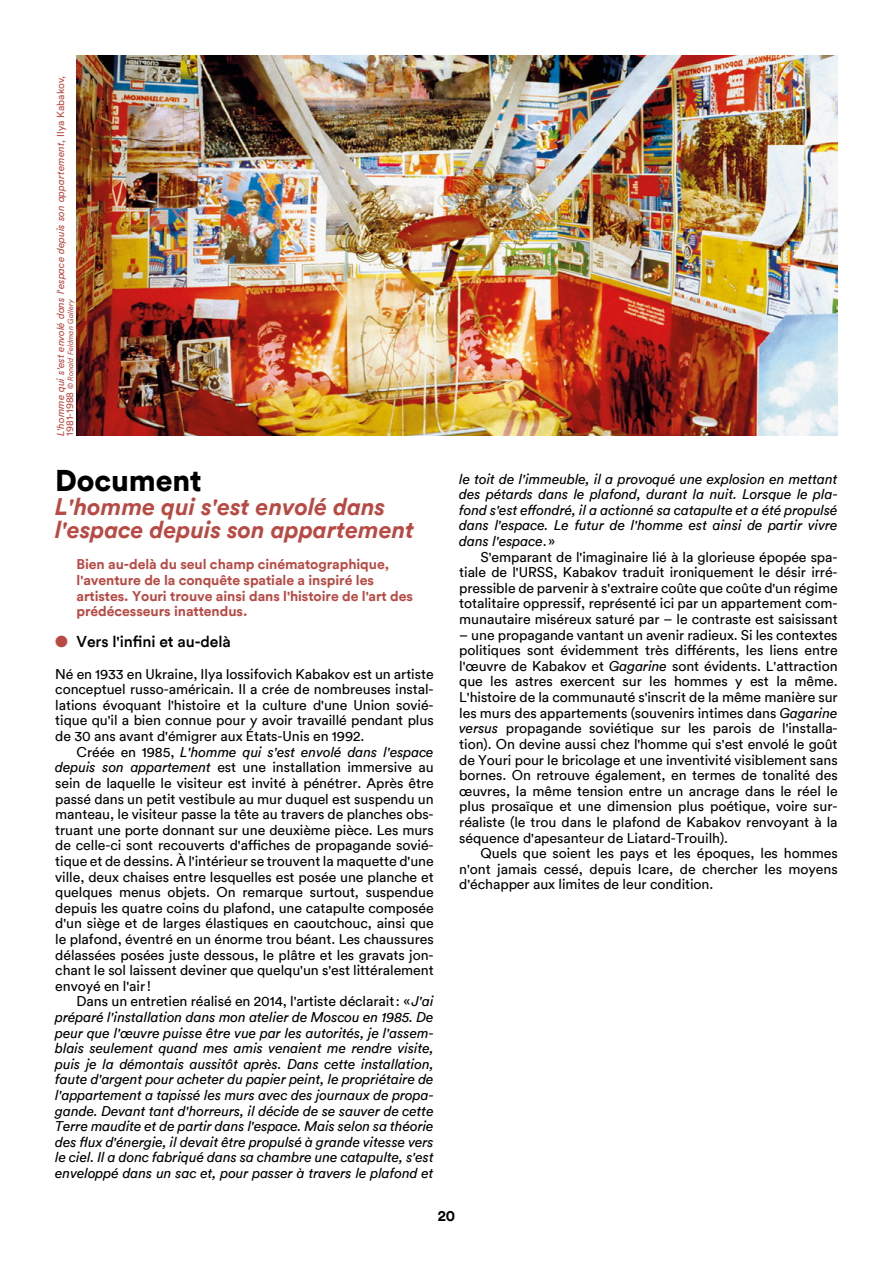
<style>
.page{position:relative;width:893px;height:1263px;background:#fff}
.page>*{position:absolute;margin:0;border:0;box-sizing:border-box;transform-origin:0 0}
.Titre_1{font:900 30px "Circular";letter-spacing:-.005em;color:#000}
.Titre_2{font:italic 700 24px/23.4px "Circular";letter-spacing:-.005em;color:#b94943}
.Titre_3{font:500 15.75px "Circular";letter-spacing:-.005em;color:#000}
.t1{font:700 15px "Circular";color:#000}
.texte-retrait{font:14.1px/15.6px "Circular";letter-spacing:-.005em;color:#000;text-align:justify}
.texte-retrait-2{font:italic 14.1px/15.6px "Circular";letter-spacing:-.005em;color:#000;text-align:justify}
.Texte{font:14.1px/15.6px "Circular";letter-spacing:-.005em;color:#000;text-align:justify}
.Chapeau{font:700 14.1px/15.6px "Circular";letter-spacing:-.005em;color:#b94943}
.t2{font:italic 10.2px "Circular";letter-spacing:.01em;color:#b94943}
.t3{font:italic 7.5px "Circular";letter-spacing:.01em;color:#b94943}
.s1{font-style:normal}
.s2{font-style:normal;font-size:10.2px}
.s3{font-weight:700;color:#b94943}
.s4{font-style:italic}
</style>
<div class="page">
<img style="left:77px;top:55px;width:761px;height:381px">
<p class="t2" style="left:54px;top:436px;width:361px;rotate:-90deg">L'homme qui s'est envolé dans l'espace depuis son appartement<span class="s1">, Ilya Kabakov,</span></p>
<p class="t3" style="left:66px;top:436px;width:139px;rotate:-90deg"><span class="s2">1981-1988</span> © Ronald Feldman Gallery</p>
<p class="Titre_1" style="left:55px;top:460px;width:148px">Document</p>
<p class="Titre_2" style="left:55px;top:494px;width:361px">L'homme qui s'est envolé dans l'espace depuis son appartement</p>
<p class="Chapeau" style="left:77px;top:556px;width:338px">Bien au-delà du seul champ cinématographique, l'aventure de la conquête spatiale a inspiré les artistes. Youri trouve ainsi dans l'histoire de l'art des prédécesseurs inattendus.</p>
<p class="Titre_3" style="left:55px;top:631px;width:177px"><span class="s3">●</span> Vers l'infini et au-delà</p>
<p class="Texte" style="left:55px;top:665px;width:380px">Né en 1933 en Ukraine, Ilya Iossifovich Kabakov est un artiste conceptuel russo-américain. Il a crée de nombreuses instal&shy;lations évoquant l'histoire et la culture d'une Union sovié&shy;tique qu'il a bien connue pour y avoir travaillé pendant plus de 30 ans avant d'émigrer aux États-Unis en 1992.</p>
<p class="texte-retrait" style="left:55px;top:743px;width:380px;text-indent:21px">Créée en 1985, <span class="s4">L'homme qui s'est envolé dans l'espace depuis son appartement</span> est une installation immersive au sein de laquelle le visiteur est invité à pénétrer. Après être passé dans un petit vestibule au mur duquel est suspendu un manteau, le visiteur passe la tête au travers de planches obs&shy;truant une porte donnant sur une deuxième pièce. Les murs de celle-ci sont recouverts d'affiches de propagande sovié&shy;tique et de dessins. À l'intérieur se trouvent la maquette d'une ville, deux chaises entre lesquelles est posée une planche et quelques menus objets. On remarque surtout, suspendue depuis les quatre coins du plafond, une catapulte composée d'un siège et de larges élastiques en caoutchouc, ainsi que le plafond, éventré en un énorme trou béant. Les chaussures délassées posées juste dessous, le plâtre et les gravats jon&shy;chant le sol laissent deviner que quelqu'un s'est littéralement envoyé en l'air!</p>
<p class="texte-retrait-2" style="left:55px;top:993px;width:380px;text-indent:21px"><span class="s1">Dans un entretien réalisé en 2014, l'artiste déclarait: «</span>J'ai préparé l'installation dans mon atelier de Moscou en 1985. De peur que l'œuvre puisse être vue par les autorités, je l'assem&shy;blais seulement quand mes amis venaient me rendre visite, puis je la démontais aussitôt après. Dans cette installation, faute d'argent pour acheter du papier peint, le propriétaire de l'appartement a tapissé les murs avec des journaux de propa&shy;gande. Devant tant d'horreurs, il décide de se sauver de cette Terre maudite et de partir dans l'espace. Mais selon sa théorie des flux d'énergie, il devait être propulsé à grande vitesse vers le ciel. Il a donc fabriqué dans sa chambre une catapulte, s'est enveloppé dans un sac et, pour passer à travers le plafond et</p>
<p class="texte-retrait-2" style="left:459px;top:470px;width:380px">le toit de l'immeuble, il a provoqué une explosion en mettant des pétards dans le plafond, durant la nuit. Lorsque le pla&shy;fond s'est effondré, il a actionné sa catapulte et a été propulsé dans l'espace. Le futur de l'homme est ainsi de partir vivre dans l'espace<span class="s1">.»</span></p>
<p class="texte-retrait" style="left:459px;top:548px;width:380px;text-indent:21px">S'emparant de l'imaginaire lié à la glorieuse épopée spa&shy;tiale de l'URSS, Kabakov traduit ironiquement le désir irré&shy;pressible de parvenir à s'extraire coûte que coûte d'un régime totalitaire oppressif, représenté ici par un appartement com&shy;munautaire miséreux saturé par – le contraste est saisissant</p>
<p class="texte-retrait" style="left:459px;top:626px;width:380px">– une propagande vantant un avenir radieux. Si les contextes politiques sont évidemment très différents, les liens entre l'œuvre de Kabakov et <span class="s4">Gagarine</span> sont évidents. L'attraction que les astres exercent sur les hommes y est la même.<br>L'histoire de la communauté s'inscrit de la même manière sur les murs des appartements (souvenirs intimes dans <span class="s4">Gagarine versus</span> propagande soviétique sur les parois de l'installa&shy;tion). On devine aussi chez l'homme qui s'est envolé le goût de Youri pour le bricolage et une inventivité visiblement sans bornes. On retrouve également, en termes de tonalité des œuvres, la même tension entre un ancrage dans le réel le plus prosaïque et une dimension plus poétique, voire sur&shy;réaliste (le trou dans le plafond de Kabakov renvoyant à la séquence d'apesanteur de Liatard-Trouilh).</p>
<p class="texte-retrait" style="left:459px;top:845px;width:380px;text-indent:21px">Quels que soient les pays et les époques, les hommes n'ont jamais cessé, depuis Icare, de chercher les moyens d'échapper aux limites de leur condition.</p>
<p class="t1" style="left:438px;top:1205px;width:19px">20</p>
</div>
